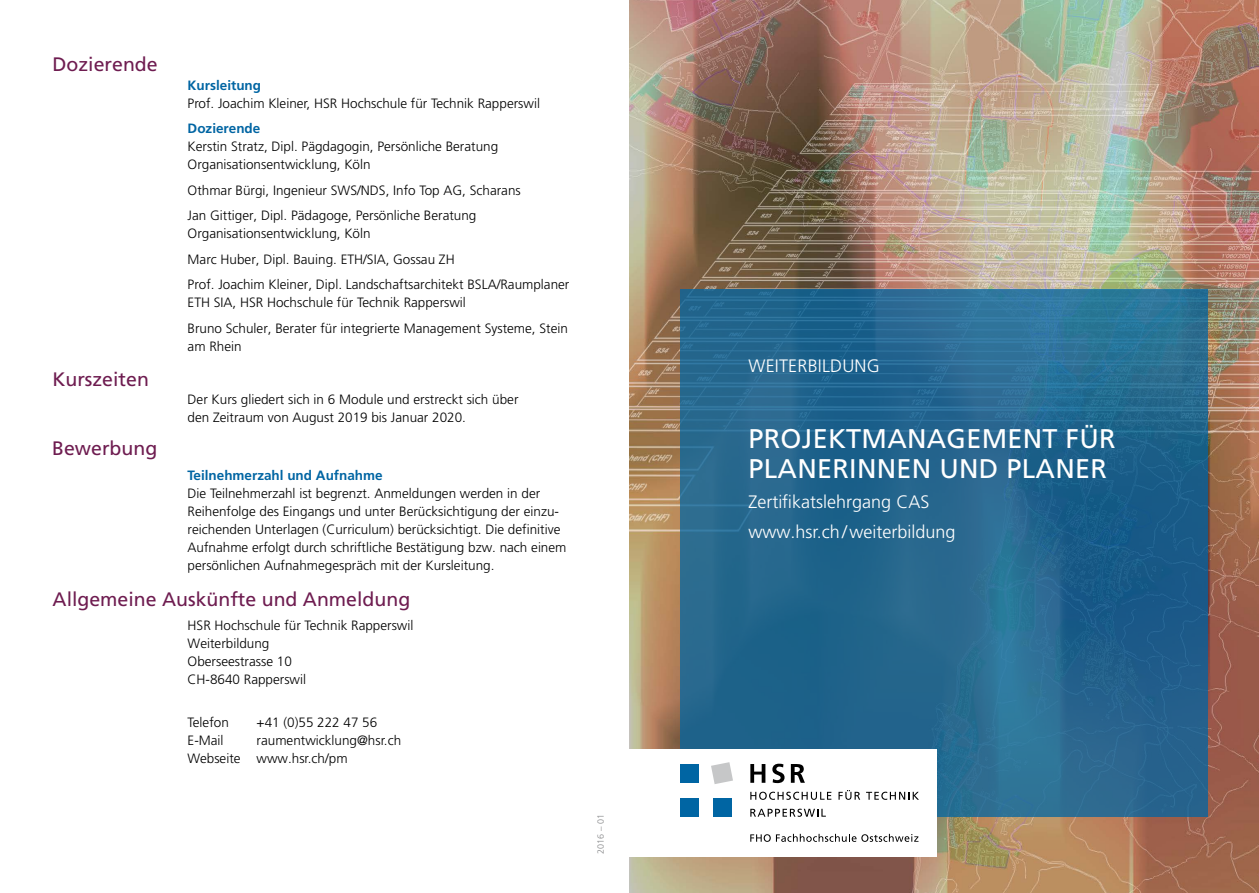
<style>
.page{position:relative;width:1259px;height:893px;background:#fff}
.page>*{position:absolute;margin:0;border:0;box-sizing:border-box;transform-origin:0 0}
.t1{font:27px/30px "Frutiger LT Pro";letter-spacing:.01em;color:#fff}
.t2{font:19.5px "Frutiger LT Pro";color:#6e1c50}
.t3{font:300 18px/30px "Frutiger LT Pro";color:#fff}
.t4{font:300 13.5px/18px "Frutiger LT Pro";color:#000}
.t5{font:700 13.5px "Frutiger LT Pro";color:#0065a3}
.t6{font:300 9px "Frutiger LT Pro";color:#87888a}
</style>
<div class="page">
<img style="left:629px;top:0;width:630px;height:893px">
<svg style="left:680px;top:289px;width:528px;height:527px;background:#24678f"></svg>
<div style="left:629px;top:749px;width:308px;height:108px;background:#fff"></div>
<div style="left:680px;top:764px;width:19px;height:19px;background:#0065a3"></div>
<div style="left:680px;top:798px;width:19px;height:19px;background:#0065a3"></div>
<div style="left:713px;top:798px;width:18px;height:19px;background:#0065a3"></div>
<svg style="left:711px;top:762px;width:22px;height:22px"></svg>
<svg style="left:750px;top:834px;width:20px;height:8px"></svg>
<svg style="left:776px;top:834px;width:142px;height:8px"></svg>
<svg style="left:750px;top:764px;width:15px;height:19px"></svg>
<svg style="left:772px;top:764px;width:12px;height:19px"></svg>
<svg style="left:791px;top:764px;width:14px;height:19px"></svg>
<svg style="left:750px;top:792px;width:81px;height:8px"></svg>
<svg style="left:838px;top:790px;width:22px;height:10px"></svg>
<svg style="left:866px;top:792px;width:53px;height:8px"></svg>
<svg style="left:750px;top:809px;width:76px;height:8px"></svg>
<h2 class="t2" style="left:53px;top:52px;width:107px">Dozierende</h2>
<h2 class="t2" style="left:52px;top:367px;width:98px">Kurszeiten</h2>
<h2 class="t2" style="left:52px;top:437px;width:107px">Bewerbung</h2>
<p class="t5" style="left:188px;top:77px;width:75px">Kursleitung</p>
<p class="t4" style="left:188px;top:94px;width:354px">Prof. Joachim Kleiner, HSR Hochschule für Technik Rapperswil</p>
<p class="t5" style="left:188px;top:121px;width:74px">Dozierende</p>
<p class="t4" style="left:188px;top:138px;width:312px">Kerstin Stratz, Dipl. Pägdagogin, Persönliche Beratung<br>Organisationsentwicklung, Köln</p>
<p class="t4" style="left:188px;top:177px;width:335px;line-height:25.5px">Othmar Bürgi, Ingenieur SWS/NDS, Info Top AG, Scharans<br>Jan Gittiger, Dipl. Pädagoge, Persönliche Beratung</p>
<p class="t4" style="left:188px;top:221px;width:383px;line-height:25.5px">Organisationsentwicklung, Köln<br>Marc Huber, Dipl. Bauing. ETH/SIA, Gossau ZH<br>Prof. Joachim Kleiner, Dipl. Landschaftsarchitekt BSLA/Raum planer</p>
<p class="t4" style="left:188px;top:290px;width:382px;line-height:25.5px">ETH SIA, HSR Hochschule für Technik Rapperswil<br>Bruno Schuler, Berater für integrierte Management Systeme, Stein</p>
<p class="t4" style="left:188px;top:337px;width:56px">am Rhein</p>
<p class="t4" style="left:188px;top:391px;width:332px">Der Kurs gliedert sich in 6 Module und erstreckt sich über den Zeitraum von August 2019 bis Januar 2020.</p>
<p class="t5" style="left:188px;top:467px;width:197px">Teilnehmerzahl und Aufnahme</p>
<p class="t4" style="left:188px;top:484px;width:380px">Die Teilnehmerzahl ist begrenzt. Anmeldungen werden in der Reihenfolge des Eingangs und unter Berücksichtigung der ein zu&shy;reichenden Unterlagen (Curriculum) berücksichtigt. Die definitive Aufnahme erfolgt durch schriftliche Bestätigung bzw. nach einem persönlichen Aufnahmegespräch mit der Kursleitung.</p>
<h2 class="t2" style="left:53px;top:587px;width:359px">Allgemeine Auskünfte und Anmeldung</h2>
<p class="t4" style="left:188px;top:616px;width:227px">HSR Hochschule für Technik Rapperswil<br>Weiterbildung<br>Oberseestrasse 10<br>CH-8640 Rapperswil</p>
<p class="t4" style="left:188px;top:714px;width:43px">Telefon</p>
<p class="t4" style="left:257px;top:714px;width:122px">+41 (0)55 222 47 56</p>
<p class="t4" style="left:188px;top:732px;width:37px">E-Mail</p>
<p class="t4" style="left:188px;top:732px;width:215px;text-indent:69px">raumentwicklung@hsr.ch<br>Webseite www.hsr.ch/pm</p>
<p class="t6" style="left:595px;top:854px;width:41px;rotate:-90deg">2016 – 01</p>
<h3 class="t3" style="left:748px;top:351px;width:133px">WEITERBILDUNG</h3>
<h1 class="t1" style="left:748px;top:423px;width:368px">PROJEKTMANAGEMENT FÜR<br>PLANERINNEN UND PLANER</h1>
<h3 class="t3" style="left:748px;top:487px;width:208px">Zertifikatslehrgang CAS www.hsr.ch/weiterbildung</h3>
</div>
